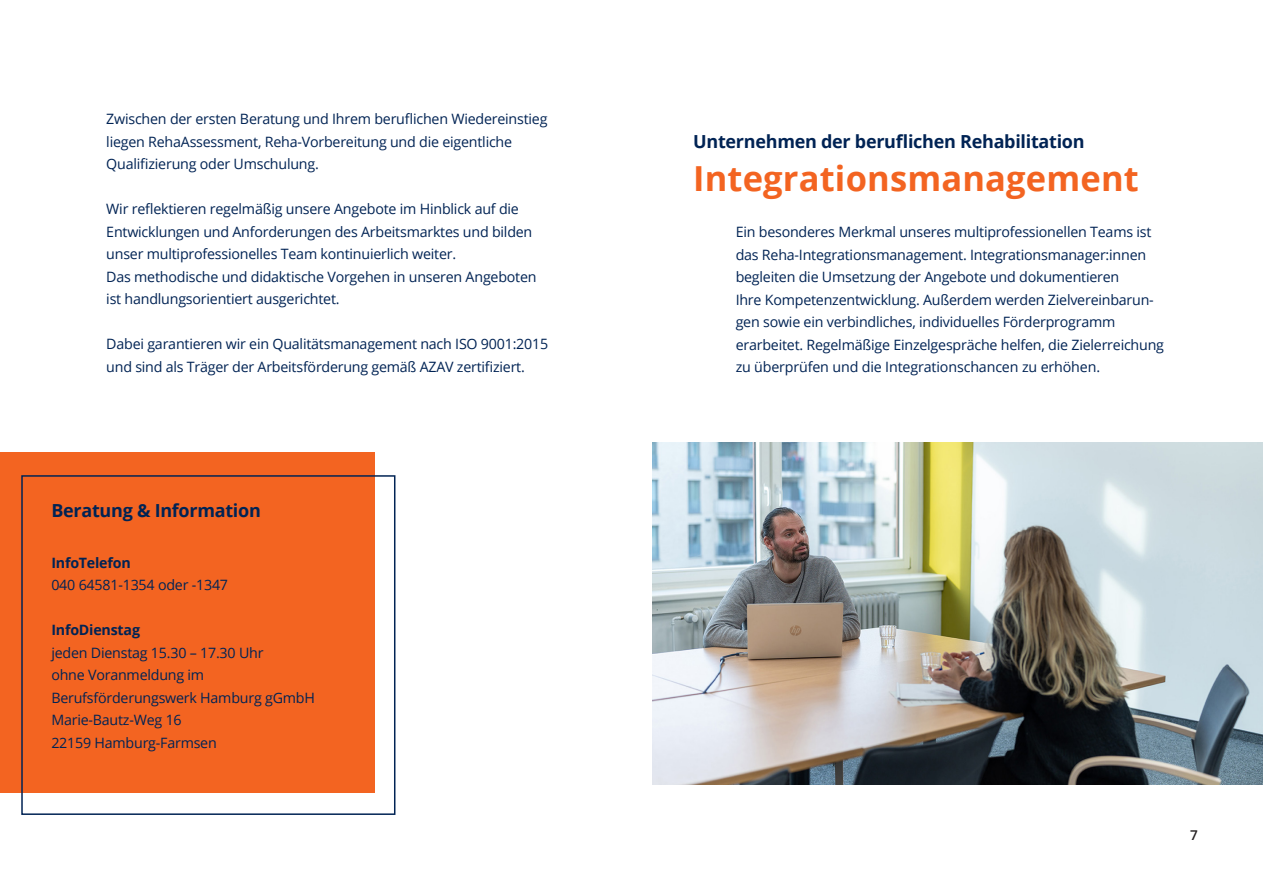
<style>
.page{position:relative;width:1263px;height:893px;background:#fff}
.page>*{position:absolute;margin:0;border:0;box-sizing:border-box;transform-origin:0 0}
.t1{font:700 34.5px "Open Sans";letter-spacing:.005em;color:#f36421}
.t2{font:700 18px "Open Sans";letter-spacing:-.015em;color:#002354}
.t3{font:14.25px/22.5px "Open Sans";letter-spacing:-.015em;color:#002354}
.t4{font:700 14.25px "Open Sans";letter-spacing:-.015em;color:#002354}
.t5{font:600 13.5px "Open Sans";color:#231f20}
</style>
<div class="page">
<div style="left:0;top:453px;width:374px;height:340px;background:#f36421"></div>
<div style="left:21px;top:475px;width:374px;height:340px;border:2px solid #002354"></div>
<img style="left:653px;top:442px;width:610px;height:342px">
<p class="t3" style="left:106px;top:107px;width:443px">Zwischen der ersten Beratung und Ihrem beruflichen Wiedereinstieg liegen RehaAssessment, Reha-Vorbereitung und die eigentliche<br>Qualifizierung oder Umschulung.</p>
<p class="t3" style="left:106px;top:197px;width:432px">Wir reflektieren regelmäßig unsere Angebote im Hinblick auf die Entwicklungen und Anforderungen des Arbeitsmarktes und bilden unser multiprofessionelles Team kontinuierlich weiter.<br>Das methodische und didaktische Vorgehen in unseren Angeboten ist handlungsorientiert ausgerichtet.</p>
<p class="t3" style="left:106px;top:332px;width:443px">Dabei garantieren wir ein Qualitätsmanagement nach ISO 9001:2015 und sind als Träger der Arbeitsförderung gemäß AZAV zertifiziert.</p>
<p class="t2" style="left:51px;top:497px;width:211px">Beratung &amp; Information</p>
<p class="t4" style="left:51px;top:552px;width:81px">InfoTelefon</p>
<p class="t3" style="left:51px;top:573px;width:178px">040 64581-1354 oder -1347</p>
<p class="t4" style="left:51px;top:620px;width:90px">InfoDienstag</p>
<p class="t3" style="left:51px;top:641px;width:265px">jeden Dienstag 15.30 – 17.30 Uhr<br>ohne Voranmeldung im<br>Berufsförderungswerk Hamburg gGmbH<br>Marie-Bautz-Weg 16<br>22159 Hamburg-Farmsen</p>
<p class="t2" style="left:693px;top:129px;width:393px">Unternehmen der beruflichen Rehabilitation</p>
<h1 class="t1" style="left:693px;top:154px;width:447px">Integrationsmanagement</h1>
<p class="t3" style="left:736px;top:220px;width:430px">Ein besonderes Merkmal unseres multiprofessionellen Teams ist das Reha-Integrationsmanagement. Integrationsmanager:innen begleiten die Umsetzung der Angebote und dokumentieren<br>Ihre Kompetenzentwicklung. Außerdem werden Zielvereinbarun&shy;gen sowie ein verbindliches, individuelles Förderprogramm erarbeitet. Regelmäßige Einzelgespräche helfen, die Zielerreichung zu überprüfen und die Integrationschancen zu erhöhen.</p>
<p class="t5" style="left:1190px;top:825px;width:9px">7</p>
</div>
